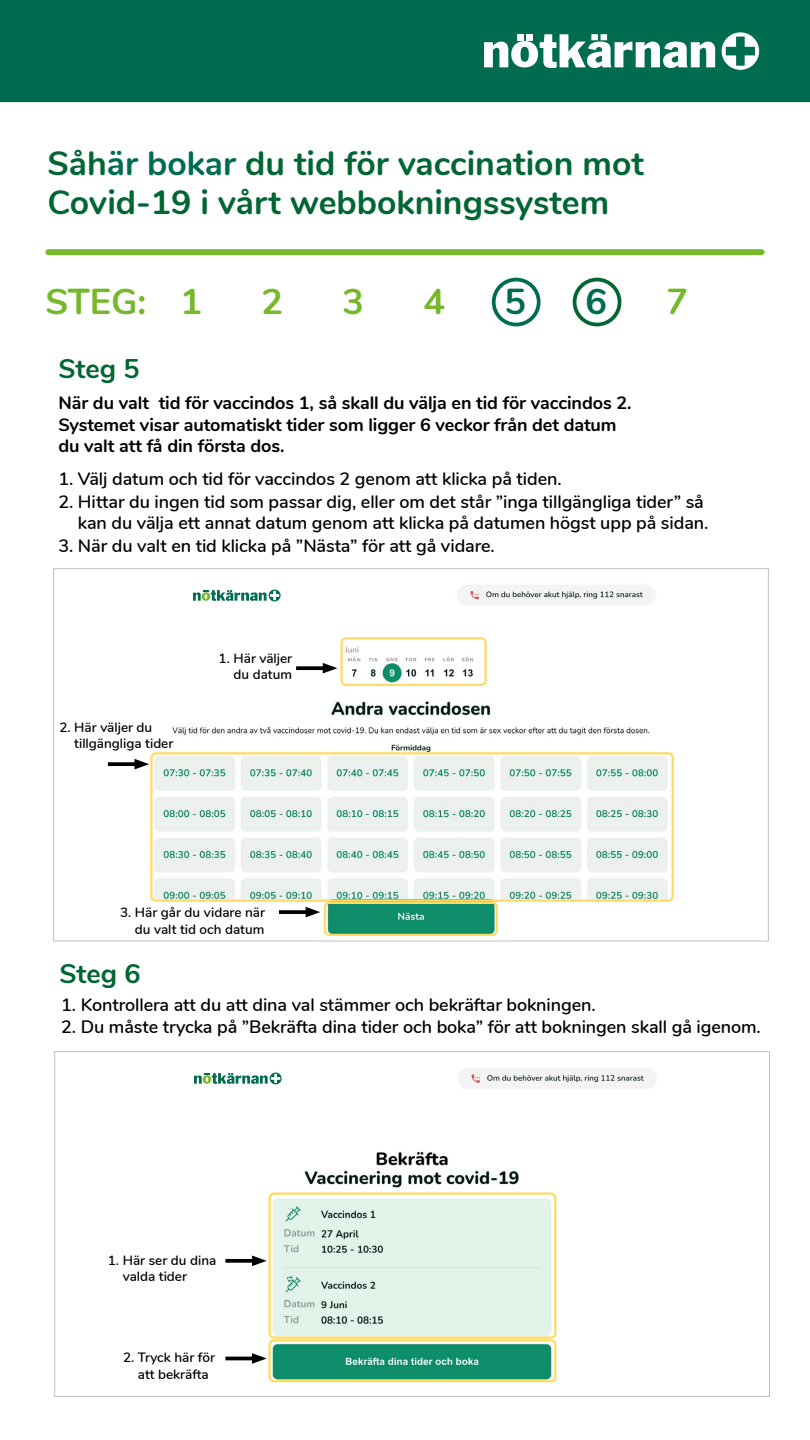
<style>
.page{position:relative;width:810px;height:1440px;background:#fff}
.page>*{position:absolute;margin:0;border:0;box-sizing:border-box;transform-origin:0 0}
.t1{font:700 36px "Nunito";color:#76b82a}
.t2{font:700 36px "Nunito";color:#006c4f}
.t3{font:700 33.75px/39px "Nunito";color:#063}
.t4{font:700 27px "Nunito";color:#063}
.t5{font:600 18px/21.6px "Nunito";letter-spacing:-.005em;color:#000;text-align:right}
.t6{font:700 18px/21.6px "Nunito";letter-spacing:-.005em;color:#000}
.t7{font:600 13.5px/16.2px "Nunito";color:#000}
.s1{color:#006c4f}
</style>
<div class="page">
<div style="left:0;top:0;width:810px;height:102px;background:#006c4f"></div>
<svg style="left:722px;top:32px;width:37px;height:38px"></svg>
<svg style="left:484px;top:34px;width:231px;height:34px"></svg>
<div style="left:526px;top:34px;width:7px;height:6px;background:#fff"></div>
<div style="left:48px;top:249px;width:714px;height:6px;background:#76b82a"></div>
<div style="left:492px;top:278px;width:49px;height:48px;border:4px solid #006c4f;border-radius:50%"></div>
<div style="left:573px;top:278px;width:48px;height:48px;border:4px solid #063;border-radius:50%"></div>
<img style="left:107px;top:585px;width:564px;height:348px">
<div style="left:187px;top:579px;width:97px;height:33px;background:#fff"></div>
<svg style="left:269px;top:590px;width:12px;height:11px"></svg>
<svg style="left:193px;top:590px;width:86px;height:11px"></svg>
<svg style="left:296px;top:666px;width:27px;height:4px"></svg>
<svg style="left:323px;top:663px;width:14px;height:11px"></svg>
<svg style="left:279px;top:910px;width:27px;height:4px"></svg>
<svg style="left:306px;top:907px;width:14px;height:10px"></svg>
<svg style="left:108px;top:762px;width:27px;height:4px"></svg>
<svg style="left:135px;top:759px;width:14px;height:10px"></svg>
<img style="left:225px;top:1069px;width:431px;height:314px">
<div style="left:188px;top:1062px;width:97px;height:33px;background:#fff"></div>
<svg style="left:270px;top:1072px;width:12px;height:12px"></svg>
<svg style="left:194px;top:1073px;width:86px;height:11px"></svg>
<hr style="left:225px;top:1357px;width:33px;height:3px;background:#000">
<svg style="left:252px;top:1353px;width:15px;height:11px"></svg>
<svg style="left:225px;top:1259px;width:27px;height:4px"></svg>
<svg style="left:252px;top:1256px;width:15px;height:10px"></svg>
<div style="left:340px;top:637px;width:147px;height:49px;border:2px solid #ffdb63;border-radius:4px"></div>
<div style="left:150px;top:752px;width:524px;height:150px;border:2px solid #ffdb63;border-radius:4px"></div>
<div style="left:324px;top:902px;width:174px;height:34px;border:2px solid #ffdb63;border-radius:4px"></div>
<div style="left:268px;top:1192px;width:288px;height:147px;border:2px solid #ffdb63;border-radius:4px"></div>
<div style="left:268px;top:1339px;width:288px;height:43px;border:2px solid #ffdb63;border-radius:4px"></div>
<h2 class="t3" style="left:47px;top:142px;width:598px">Såh<span class="s1">är bokar</span> du tid för vaccination mot<br>Covid-19 i vårt webbokningssystem</h2>
<h1 class="t1" style="left:45px;top:275px;width:158px">STEG: 1</h1>
<h1 class="t1" style="left:261px;top:275px;width:23px">2</h1>
<h1 class="t1" style="left:342px;top:275px;width:23px">3</h1>
<h1 class="t1" style="left:423px;top:275px;width:23px">4</h1>
<h1 class="t2" style="left:504px;top:275px;width:23px">5</h1>
<h1 class="t2" style="left:585px;top:275px;width:23px">6</h1>
<h1 class="t1" style="left:666px;top:275px;width:23px">7</h1>
<h3 class="t4" style="left:58px;top:349px;width:83px">Steg 5</h3>
<p class="t6" style="left:58px;top:391px;width:575px">När du valt tid för vaccindos 1, så skall du välja en tid för vaccindos 2.<br>Systemet visar automatiskt tider som ligger 6 veckor från det datum du valt att få din första dos.</p>
<p class="t5" style="left:58px;top:466px;width:505px">1. Välj datum och tid för vaccindos 2 genom att klicka på tiden.</p>
<p class="t5" style="left:58px;top:490px;width:652px">2. Hittar du ingen tid som passar dig, eller om det står ”inga tillgängliga tider” så kan du välja ett annat datum genom att klicka på datumen högst upp på sidan.</p>
<p class="t5" style="left:58px;top:534px;width:438px">3. När du valt en tid klicka på ”Nästa” för att gå vidare.</p>
<p class="t7" style="left:74px;top:718px;width:101px;text-indent:-15px">2. Här väljer du tillgängliga tider</p>
<p class="t7" style="left:219px;top:650px;width:75px;text-align:right">1. Här väljer du datum</p>
<p class="t7" style="left:120px;top:904px;width:147px;text-align:right">3. Här går du vidare när du valt tid och datum</p>
<h3 class="t4" style="left:59px;top:953px;width:83px">Steg 6</h3>
<p class="t5" style="left:61px;top:993px;width:536px">1. Kontrollera att du att dina val stämmer och bekräftar bokningen.</p>
<p class="t5" style="left:61px;top:1015px;width:701px">2. Du måste trycka på ”Bekräfta dina tider och boka” för att bokningen skall gå igenom.</p>
<p class="t7" style="left:123px;top:1251px;width:95px;text-indent:-15px">1. Här ser du dina valda tider</p>
<p class="t7" style="left:138px;top:1349px;width:79px;text-indent:-15px">2. Tryck här för att bekräfta</p>
</div>
